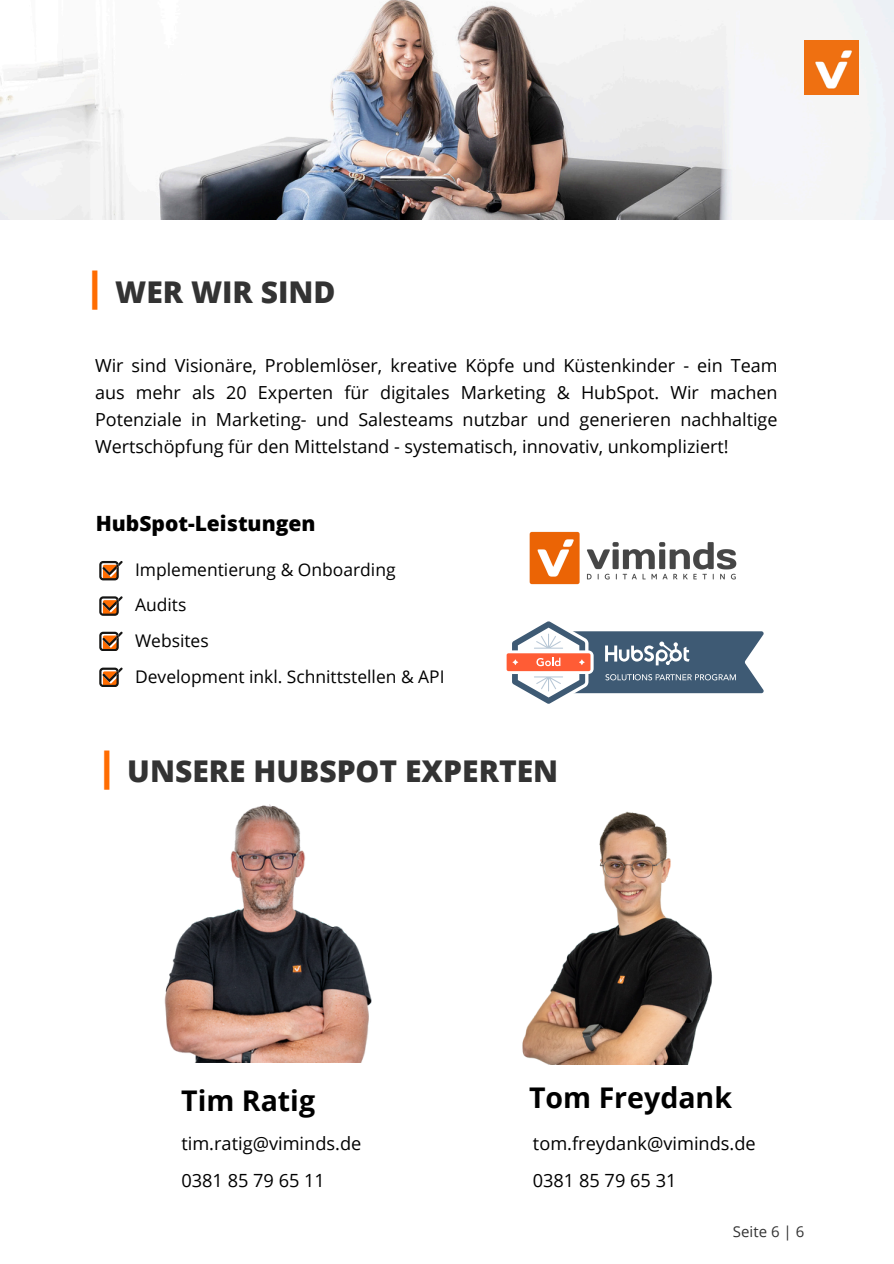
<style>
.page{position:relative;width:894px;height:1264px;background:#fff}
.page>*{position:absolute;margin:0;border:0;box-sizing:border-box;transform-origin:0 0}
.t1{font:800 39.75px "Open Sans";color:#ff6c00}
.t2{font:800 30px "Open Sans";color:#333}
.t3{font:700 28.5px "Open Sans";color:#000}
.t4{font:800 21px "Open Sans";color:#000}
.t5{font:18.15px "Open Sans";color:#000}
.t6{font:18px/27px "Open Sans";color:#000;text-align:justify}
.t7{font:17.4px "Open Sans";color:#000}
.t8{font:15px "Open Sans";color:#333}
</style>
<div class="page">
<img style="left:0;top:0;width:893px;height:219px">
<img style="left:804px;top:40px;width:54px;height:54px">
<img style="left:529px;top:531px;width:208px;height:54px">
<svg style="left:99px;top:561px;width:23px;height:19px"></svg>
<svg style="left:99px;top:596px;width:23px;height:19px"></svg>
<svg style="left:99px;top:631px;width:23px;height:20px"></svg>
<svg style="left:99px;top:667px;width:23px;height:19px"></svg>
<div style="left:506px;top:653px;width:84px;height:18px;background:#ff5c35;border-radius:2px"></div>
<svg style="left:508px;top:621px;width:256px;height:83px"></svg>
<img style="left:522px;top:811px;width:190px;height:253px">
<img style="left:164px;top:804px;width:208px;height:258px">
<h4 class="t1" style="left:85px;top:259px;width:22px">|</h4>
<p class="t2" style="left:115px;top:270px;width:222px">WER WIR SIND</p>
<h3 class="t6" style="left:95px;top:352px;width:684px">Wir sind Visionäre, Problemlöser, kreative Köpfe und Küstenkinder - ein Team aus mehr als 20 Experten für digitales Marketing &amp; HubSpot. Wir machen Potenziale in Marketing- und Salesteams nutzbar und generieren nachhaltige Wertschöpfung für den Mittelstand - systematisch, innovativ, unkompliziert!</h3>
<p class="t4" style="left:96px;top:509px;width:221px">HubSpot-Leistungen</p>
<h4 class="t7" style="left:135px;top:557px;width:262px">Implementierung &amp; Onboarding</h4>
<p class="t7" style="left:135px;top:592px;width:53px">Audits</p>
<h4 class="t7" style="left:135px;top:628px;width:75px">Websites</h4>
<p class="t7" style="left:135px;top:664px;width:311px">Development inkl. Schnittstellen &amp; API</p>
<p class="t1" style="left:97px;top:738px;width:22px">|</p>
<h4 class="t2" style="left:127px;top:750px;width:432px">UNSERE HUBSPOT EXPERTEN</h4>
<h2 class="t3" style="left:181px;top:1080px;width:135px">Tim Ratig</h2>
<h2 class="t3" style="left:529px;top:1077px;width:204px">Tom Freydank</h2>
<p class="t5" style="left:181px;top:1130px;width:181px">tim.ratig@viminds.de</p>
<h1 class="t5" style="left:532px;top:1130px;width:224px">tom.freydank@viminds.de</h1>
<p class="t5" style="left:181px;top:1167px;width:145px">0381 85 79 65 11</p>
<p class="t5" style="left:532px;top:1167px;width:145px">0381 85 79 65 31</p>
<p class="t8" style="left:732px;top:1220px;width:73px">Seite 6 | 6</p>
</div>
